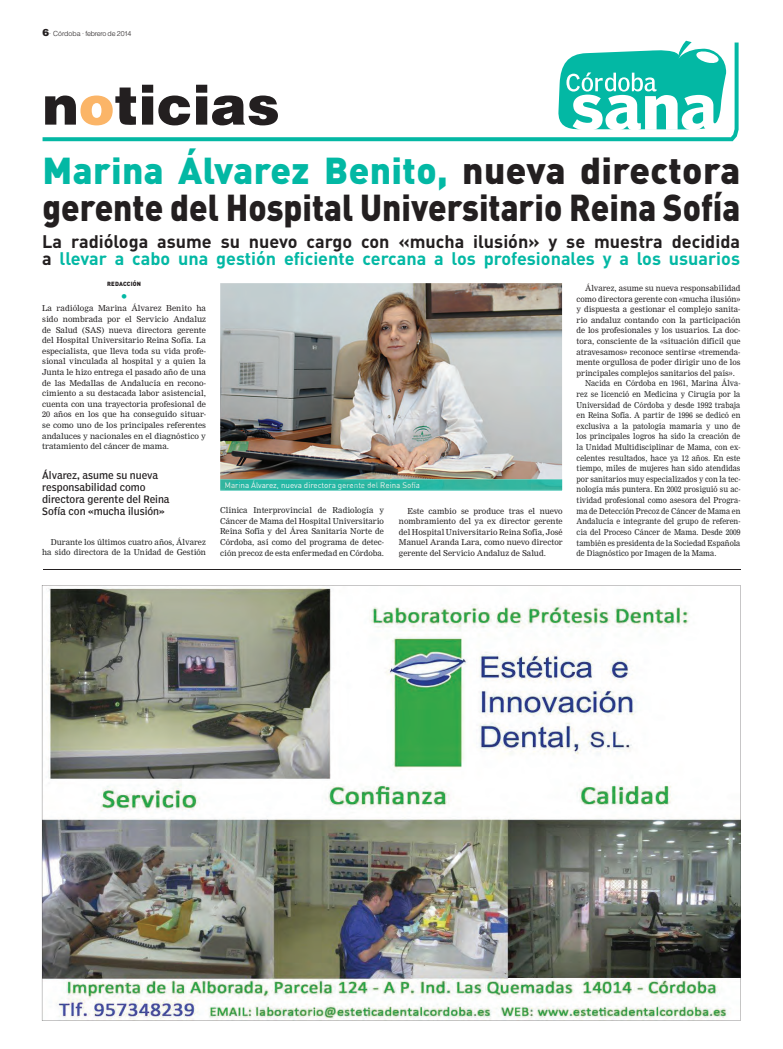
<style>
.page{position:relative;width:783px;height:1049px;background:#fff}
.page>*{position:absolute;margin:0;border:0;box-sizing:border-box;transform-origin:0 0}
.t1{font:900 54px "Helvetica";color:#231f20}
.t2{font:900 37px/37px "DIN";color:#231f20}
.t3{font:700 18px/17px "DIN";color:#03b8a4}
.t4{font:14px "DIN";color:#03b8a4}
.t5{font:condensed 10px/12px "Poynter Agate One";color:#231f20}
.t6{font:8px/10.6px "Nimrod";color:#231f20;text-align:justify}
.t7{font:8px/10.6px "Nimrod";color:#1f2020;text-align:justify;scale:.92 1}
.t8{font:8px/10.6px "Nimrod";color:#1f2020;text-align:right}
.t9{font:8px "DIN";color:#f6f6f3}
.t10{font:300 7px "Helvetica";letter-spacing:-.035em;color:#231f20}
.t11{font:900 6px "DIN";letter-spacing:.025em;color:#231f20}
.s1{font-weight:900;font-size:10px}
.s2{color:#fbb568}
.s3{color:#03b8a4}
.s4{color:#231f20}
.s5{color:#1f2020}
.s6{color:#f5f0eb}
.s7{color:#f6f6f6}
.s8{color:#f4f4f3}
.s9{color:#f6f7f7}
.s10{color:#f7f8f9}
.s11{color:#f5f6f6}
.s12{color:#f4f5f4}
.s13{color:#f6f7f6}
.s14{color:#f3f4f3}
.s15{color:#f4f5f3}
.s16{color:#f5f6f2}
.s17{color:#f4f3f1}
</style>
<div class="page">
<svg style="left:43px;top:43px;width:695px;height:98px"></svg>
<svg style="left:557px;top:41px;width:169px;height:90px"></svg>
<hr style="left:43px;top:569px;width:697px;height:1px;background:#231f20">
<img style="left:42px;top:585px;width:698px;height:436px">
<img style="left:220px;top:283px;width:342px;height:196px">
<svg style="left:220px;top:490px;width:342px;height:1px"></svg>
<img style="left:220px;top:479px;width:342px;height:11px">
<hr style="left:225px;top:490px;width:194px;height:1px;background:#35beac">
<img style="left:225px;top:481px;width:194px;height:9px">
<p class="t10" style="left:43px;top:31px;width:90px"><span class="s1">6</span>· Córdoba · febrero de 2014</p>
<h1 class="t1" style="left:43px;top:86px;width:239px">n<span class="s2">o</span>ticias</h1>
<h2 class="t2" style="left:43px;top:155px;width:699px"><span class="s3">Marina Álvarez Benito,</span> nueva directora gerente del Hospital Universitario Reina Sofía</h2>
<h3 class="t3" style="left:42px;top:235px;width:699px"><span class="s4">La radióloga asume su nuevo cargo con «mucha ilusión» y se muestra decidida a</span> llevar a cabo una gestión eficiente cercana a los profesionales y a los usuarios</h3>
<p class="t11" style="left:107px;top:282px;width:35px">REDACCIÓN</p>
<h3 class="t4" style="left:120px;top:291px;width:9px">•</h3>
<p class="t6" style="left:42px;top:304px;width:165px">La radióloga Marina Álvarez Benito ha sido nombrada por el Servicio Andaluz de Salud (SAS) nueva directora gerente del Hospital Universitario Reina Sofía. La especialista, que lleva toda su vida profe&shy;sional vinculada al hospital y a quien la Junta le hizo entrega el pasado año de una de las Medallas de Andalucía en recono&shy;cimiento a su destacada labor asistencial, cuenta con una trayectoria profesional de 20 años en los que <span class="s5">ha conseguido situar&shy;se como uno de los principales referentes andaluces y nacionales en el diagnóstico y tratamiento del cáncer de mama.</span></p>
<p class="t5" style="left:42px;top:470px;width:129px">Álvarez, asume su nueva responsabilidad como directora gerente del Reina<br>Sofía con «mucha ilusión»</p>
<p class="t8" style="left:42px;top:537px;width:165px">Durante los últimos cuatro años, Álvarez ha sido directora de la Unidad de Gestión</p>
<p class="t9" style="left:224px;top:482px;width:197px"><span class="s6">Mar</span><span class="s7">ina</span> <span class="s8">Ál</span><span class="s9">var</span><span class="s10">ez,</span> <span class="s7">nu</span><span class="s11">eva</span> <span class="s12">direc</span><span class="s13">tor</span><span class="s8">a g</span><span class="s14">ere</span><span class="s15">nte</span> <span class="s16">de</span>l Reina S<span class="s17">ofí</span><span class="s14">a</span></p>
<p class="t8" style="left:220px;top:506px;width:165px;text-align:justify">Clínica Interprovincial de Radiología y Cáncer de Mama del Hospital Universitario Reina Sofía y del Área Sanitaria Norte de Córdoba, así como del programa de detec&shy;ción precoz de esta enfermedad en Córdoba.</p>
<p class="t6" style="left:399px;top:506px;width:165px;text-indent:9px">Este cambio se produce tras el nuevo nombramiento del ya ex director gerente del Hospital Universitario Reina Sofía, José Manuel Aranda Lara, como nuevo director gerente del Servicio Andaluz de Salud.</p>
<p class="t6" style="left:576px;top:283px;width:165px;text-indent:9px">Álvarez, asume su nueva responsabilidad como directora gerente con «mucha ilusión» y dispuesta a gestionar el complejo sanita&shy;rio andaluz contando con la participación de los profesionales y los usuarios. La doc&shy;tora, consciente de la «situación difícil que atravesamos» reconoce sentirse «tremenda&shy;mente orgullosa de poder dirigir uno de los principales complejos sanitarios del país».</p>
<p class="t7" style="left:576px;top:379px;width:179px;text-indent:9px">Nacida en Córdoba en 1961, Marina Álva&shy;rez se licenció en Medicina y Cirugía por la Universidad de Córdoba y desde 1992 trabaja en Reina Sofía. A partir de 1996 se dedicó en exclusiva a la patología mamaria y uno de los principales logros ha sido la creación de la Unidad Multidisciplinar de Mama, con ex&shy;celentes resultados, hace ya 12 años. En este tiempo, miles de mujeres han sido atendidas por sanitarios muy especializados y con la tec&shy;nología más puntera. En 2002 prosiguió su ac&shy;tividad profesional como asesora del Progra&shy;ma de Detección Precoz de Cáncer de Mama en Andalucía e integrante del grupo de referen&shy;cia del Proceso Cáncer de Mama. Desde 2009 también es presidenta de la Sociedad Española de Diagnóstico por Imagen de la Mama.</p>
</div>
